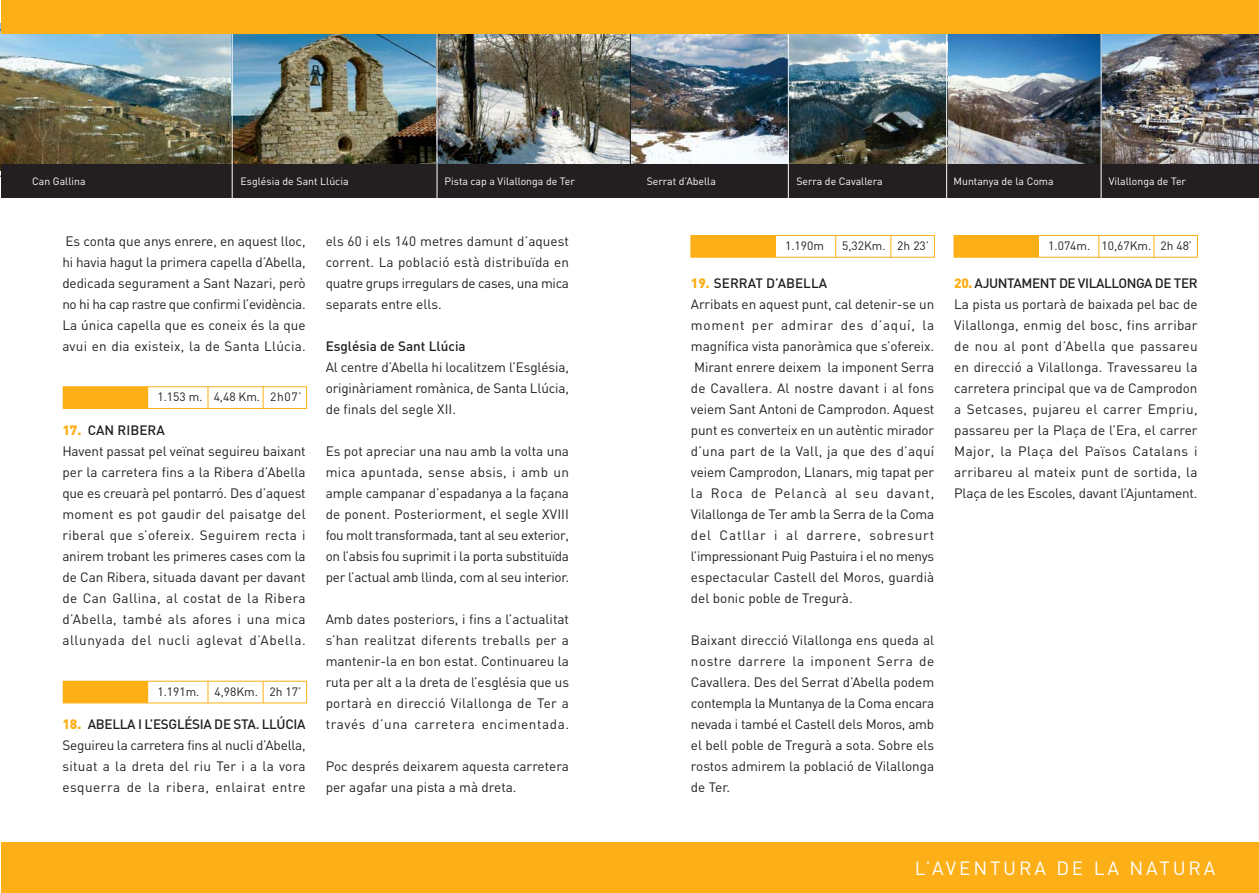
<style>
.page{position:relative;width:1259px;height:893px;background:#fff}
.page>*{position:absolute;margin:0;border:0;box-sizing:border-box;transform-origin:0 0}
.t1{font:18.9px "DIN";letter-spacing:.15em;color:#fff}
.t2{font:13.5px/21px "DIN";color:#231f20;text-align:justify}
.t3{font:500 13.5px "DIN";color:#231f20}
.t4{font:12px "DIN";color:#231f20}
.t5{font:10.5px "DIN";color:#fff}
.s1{font-weight:900;color:#fcaf17}
.s2{font-weight:500}
</style>
<div class="page">
<img style="left:1101px;top:34px;width:157px;height:130px">
<img style="left:947px;top:34px;width:153px;height:130px">
<img style="left:789px;top:34px;width:157px;height:130px">
<img style="left:630px;top:34px;width:158px;height:130px">
<div style="left:629px;top:164px;width:629px;height:34px;background:#231f20"></div>
<div style="left:691px;top:235px;width:84px;height:22px;background:#fcaf17"></div>
<svg style="left:835px;top:237px;width:1px;height:19px"></svg>
<svg style="left:890px;top:237px;width:1px;height:19px"></svg>
<svg style="left:775px;top:237px;width:1px;height:19px"></svg>
<div style="left:690px;top:235px;width:244px;height:23px;border:1px solid #fcaf17"></div>
<div style="left:954px;top:235px;width:84px;height:22px;background:#fcaf17"></div>
<svg style="left:1098px;top:237px;width:1px;height:19px"></svg>
<svg style="left:1153px;top:237px;width:1px;height:19px"></svg>
<svg style="left:1038px;top:237px;width:1px;height:19px"></svg>
<div style="left:953px;top:235px;width:244px;height:23px;border:1px solid #fcaf17"></div>
<div style="left:629px;top:843px;width:629px;height:50px;background:#fcaf17"></div>
<hr style="left:1100px;top:13px;width:1px;height:188px;background:#fff">
<hr style="left:946px;top:13px;width:1px;height:188px;background:#fff">
<hr style="left:788px;top:13px;width:1px;height:188px;background:#fff">
<div style="left:629px;top:0;width:629px;height:34px;background:#fcaf17"></div>
<img style="left:1px;top:33px;width:629px;height:131px">
<div style="left:1px;top:843px;width:629px;height:50px;background:#fcaf17"></div>
<div style="left:1px;top:164px;width:629px;height:33px;background:#231f20"></div>
<div style="left:63px;top:681px;width:85px;height:22px;background:#fcaf17"></div>
<svg style="left:208px;top:683px;width:1px;height:18px"></svg>
<svg style="left:263px;top:683px;width:1px;height:18px"></svg>
<div style="left:63px;top:681px;width:244px;height:22px;border:1px solid #fcaf17"></div>
<hr style="left:232px;top:15px;width:1px;height:188px;background:#fff">
<hr style="left:436px;top:15px;width:1px;height:188px;background:#fff">
<div style="left:1px;top:0;width:629px;height:33px;background:#fcaf17"></div>
<div style="left:63px;top:387px;width:85px;height:21px;background:#fcaf17"></div>
<svg style="left:208px;top:388px;width:1px;height:19px"></svg>
<svg style="left:263px;top:388px;width:1px;height:19px"></svg>
<div style="left:63px;top:386px;width:244px;height:23px;border:1px solid #fcaf17"></div>
<p class="t5" style="left:32px;top:177px;width:55px">Can Gallina</p>
<p class="t5" style="left:241px;top:177px;width:109px">Església de Sant Llúcia</p>
<p class="t5" style="left:444px;top:177px;width:132px">Pista cap a Vilallonga de Ter</p>
<p class="t2" style="left:62px;top:232px;width:245px">Es conta que anys enrere, en aquest lloc, hi havia hagut la primera capella d’Abella, dedicada segurament a Sant Nazari, però no hi ha cap rastre que confirmi l’evidència.<br>La única capella que es coneix és la que avui en dia existeix, la de Santa Llúcia.</p>
<p class="t4" style="left:157px;top:393px;width:146px">1.153 m. 4,48 Km. 2h07’</p>
<p class="t2" style="left:62px;top:421px;width:245px;text-align:left"><span class="s1">17.</span> <span class="s2">CAN RIBERA<br></span>Havent passat pel veïnat seguireu baixant per la carretera fins a la Ribera d’Abella que es creuarà pel pontarró. Des d’aquest moment es pot gaudir del paisatge del riberal que s’ofereix. Seguirem recta i anirem trobant les primeres cases com la de Can Ribera, situada davant per davant de Can Gallina, al costat de la Ribera d’Abella, també als afores i una mica allunyada del nucli aglevat d’Abella.</p>
<p class="t4" style="left:157px;top:687px;width:145px">1.191m. 4,98Km. 2h 17’</p>
<p class="t2" style="left:62px;top:715px;width:245px"><span class="s1">18.</span> <span class="s2">ABELLA I L’ESGLÉSIA DE STA. LLÚCIA </span>Seguireu la carretera fins al nucli d’Abella, situat a la dreta del riu Ter i a la vora esquerra de la ribera, enlairat entre</p>
<p class="t2" style="left:326px;top:232px;width:245px">els 60 i els 140 metres damunt d’aquest corrent. La població està distribuïda en quatre grups irregulars de cases, una mica separats entre ells.</p>
<p class="t3" style="left:326px;top:341px;width:142px">Església de Sant Llúcia</p>
<p class="t2" style="left:326px;top:358px;width:245px">Al centre d’Abella hi localitzem l’Església, originàriament romànica, de Santa Llúcia, de finals del segle XII.</p>
<p class="t2" style="left:326px;top:442px;width:245px">Es pot apreciar una nau amb la volta una mica apuntada, sense absis, i amb un ample campanar d’espadanya a la façana de ponent. Posteriorment, el segle XVIII fou molt transformada, tant al seu exterior, on l’absis fou suprimit i la porta substituïda per l’actual amb llinda, com al seu interior.</p>
<p class="t2" style="left:326px;top:610px;width:245px">Amb dates posteriors, i fins a l’actualitat s’han realitzat diferents treballs per a mantenir-la en bon estat. Continuareu la ruta per alt a la dreta de l’església que us portarà en direcció Vilallonga de Ter a través d’una carretera encimentada.</p>
<p class="t2" style="left:326px;top:757px;width:245px">Poc després deixarem aquesta carretera per agafar una pista a mà dreta.</p>
<p class="t5" style="left:646px;top:178px;width:71px">Serrat d’Abella</p>
<p class="t5" style="left:796px;top:178px;width:88px">Serra de Cavallera</p>
<p class="t5" style="left:953px;top:178px;width:102px">Muntanya de la Coma</p>
<p class="t5" style="left:1108px;top:178px;width:79px">Vilallonga de Ter</p>
<p class="t4" style="left:785px;top:241px;width:40px">1.190m</p>
<p class="t4" style="left:842px;top:241px;width:88px">5,32Km. 2h 23’</p>
<p class="t4" style="left:1048px;top:241px;width:145px">1.074m. 10,67Km. 2h 48’</p>
<p class="t2" style="left:691px;top:274px;width:245px;text-align:left"><span class="s1">19.</span> <span class="s2">SERRAT D’ABELLA<br></span>Arribats en aquest punt, cal detenir-se un moment per admirar des d’aquí, la magnífica vista panoràmica que s’ofereix.<br>Mirant enrere deixem la imponent Serra de Cavallera. Al nostre davant i al fons veiem Sant Antoni de Camprodon. Aquest punt es converteix en un autèntic mirador d’una part de la Vall, ja que des d’aquí veiem Camprodon, Llanars, mig tapat per la Roca de Pelancà al seu davant, Vilallonga de Ter amb la Serra de la Coma del Catllar i al darrere, sobresurt l’impressionant Puig Pastuira i el no menys espectacular Castell del Moros, guardià del bonic poble de Tregurà.</p>
<p class="t2" style="left:691px;top:631px;width:245px">Baixant direcció Vilallonga ens queda al nostre darrere la imponent Serra de Cavallera. Des del Serrat d’Abella podem contempla la Muntanya de la Coma encara nevada i també el Castell dels Moros, amb el bell poble de Tregurà a sota. Sobre els rostos admirem la població de Vilallonga de Ter.</p>
<p class="t2" style="left:954px;top:274px;width:245px"><span class="s1">20.</span> <span class="s2">AJUNTAMENT DE VILALLONGA DE TER </span>La pista us portarà de baixada pel bac de Vilallonga, enmig del bosc, fins arribar de nou al pont d’Abella que passareu en direcció a Vilallonga. Travessareu la carretera principal que va de Camprodon a Setcases, pujareu el carrer Empriu, passareu per la Plaça de l’Era, el carrer Major, la Plaça del Països Catalans i arribareu al mateix punt de sortida, la Plaça de les Escoles, davant l’Ajuntament.</p>
<h1 class="t1" style="left:915px;top:861px;width:302px">L’AVENTURA DE LA NATURA</h1>
</div>
